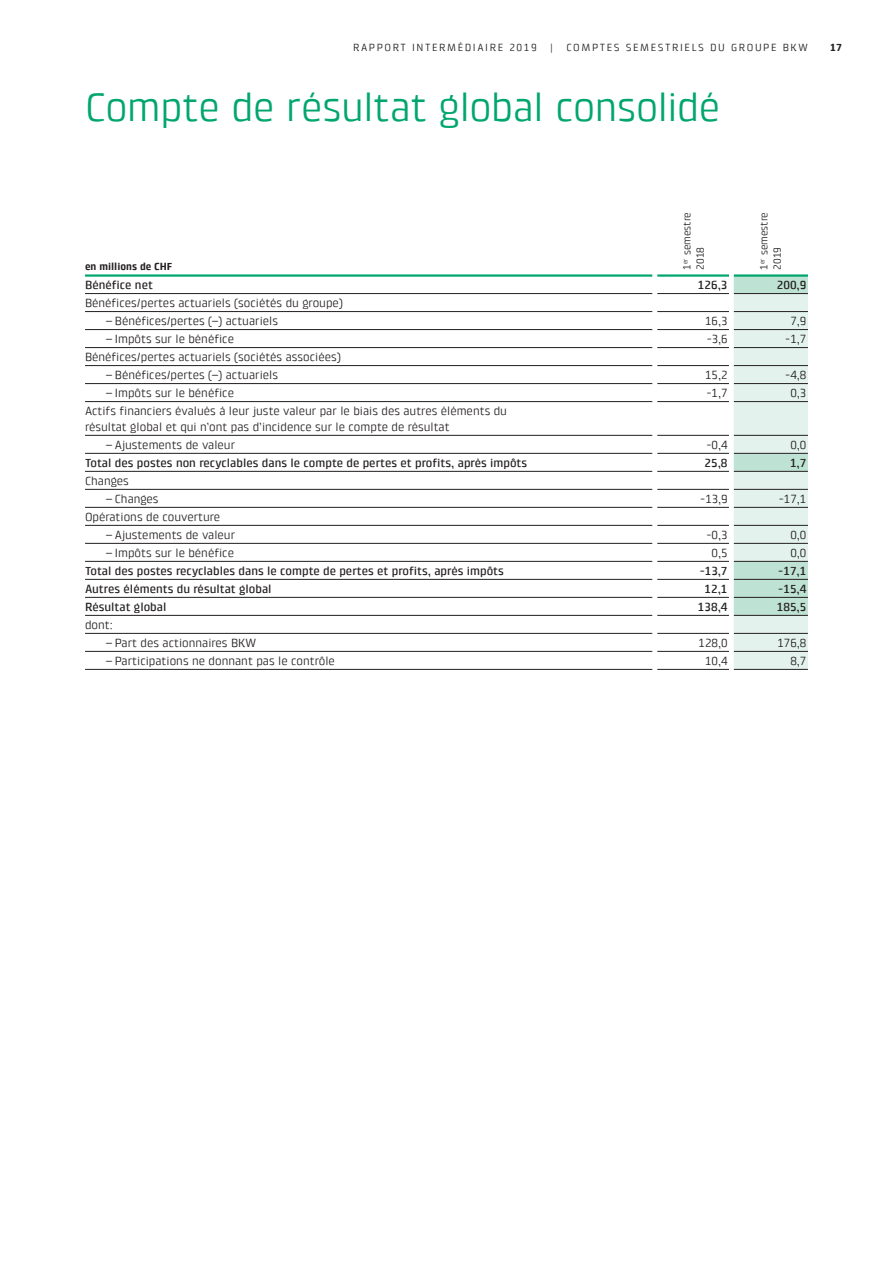
<style>
.page{position:relative;width:893px;height:1263px;background:#fff}
.page>*{position:absolute;margin:0;border:0;box-sizing:border-box;transform-origin:0 0}
.H1_Kapiteltitel{font:40.5px "Klint Pro";letter-spacing:-.01em;color:#00a66e}
.LINE{font:12px/15.8px "Klint Pro";color:#231f20}
.LINE_BOLD{font:500 12px "Klint Pro";color:#231f20}
.HEAD_270{font:10.5px "Klint Pro";letter-spacing:.15em;color:#231f20}
.HEAD_270-2{font:10.5px/13.2px "Klint Pro";color:#231f20}
.HEAD{font:700 10.5px "Klint Pro";color:#231f20}
</style>
<div class="page">
<svg style="left:734px;top:277px;width:74px;height:392px;background:#d9ede5"></svg>
<hr style="left:85px;top:293px;width:567px;height:1px;background:#231f20">
<hr style="left:657px;top:293px;width:72px;height:1px;background:#231f20">
<hr style="left:734px;top:293px;width:74px;height:1px;background:#231f20">
<hr style="left:85px;top:311px;width:567px;height:1px;background:#231f20">
<hr style="left:657px;top:311px;width:72px;height:1px;background:#231f20">
<hr style="left:734px;top:311px;width:74px;height:1px;background:#231f20">
<hr style="left:85px;top:329px;width:567px;height:1px;background:#231f20">
<hr style="left:657px;top:329px;width:72px;height:1px;background:#231f20">
<hr style="left:734px;top:329px;width:74px;height:1px;background:#231f20">
<hr style="left:85px;top:347px;width:567px;height:1px;background:#231f20">
<hr style="left:657px;top:347px;width:72px;height:1px;background:#231f20">
<hr style="left:734px;top:347px;width:74px;height:1px;background:#231f20">
<hr style="left:85px;top:365px;width:567px;height:1px;background:#231f20">
<hr style="left:657px;top:365px;width:72px;height:1px;background:#231f20">
<hr style="left:734px;top:365px;width:74px;height:1px;background:#231f20">
<hr style="left:85px;top:383px;width:567px;height:1px;background:#231f20">
<hr style="left:657px;top:383px;width:72px;height:1px;background:#231f20">
<hr style="left:734px;top:383px;width:74px;height:1px;background:#231f20">
<hr style="left:85px;top:401px;width:567px;height:1px;background:#231f20">
<hr style="left:657px;top:401px;width:72px;height:1px;background:#231f20">
<hr style="left:734px;top:401px;width:74px;height:1px;background:#231f20">
<hr style="left:85px;top:435px;width:567px;height:1px;background:#231f20">
<hr style="left:657px;top:435px;width:72px;height:1px;background:#231f20">
<hr style="left:734px;top:435px;width:74px;height:1px;background:#231f20">
<hr style="left:85px;top:453px;width:567px;height:1px;background:#231f20">
<hr style="left:657px;top:453px;width:72px;height:1px;background:#231f20">
<hr style="left:734px;top:453px;width:74px;height:1px;background:#231f20">
<hr style="left:85px;top:471px;width:567px;height:1px;background:#231f20">
<hr style="left:657px;top:471px;width:72px;height:1px;background:#231f20">
<hr style="left:734px;top:471px;width:74px;height:1px;background:#231f20">
<hr style="left:85px;top:489px;width:567px;height:1px;background:#231f20">
<hr style="left:657px;top:489px;width:72px;height:1px;background:#231f20">
<hr style="left:734px;top:489px;width:74px;height:1px;background:#231f20">
<hr style="left:85px;top:507px;width:567px;height:1px;background:#231f20">
<hr style="left:657px;top:507px;width:72px;height:1px;background:#231f20">
<hr style="left:734px;top:507px;width:74px;height:1px;background:#231f20">
<hr style="left:85px;top:525px;width:567px;height:1px;background:#231f20">
<hr style="left:657px;top:525px;width:72px;height:1px;background:#231f20">
<hr style="left:734px;top:525px;width:74px;height:1px;background:#231f20">
<hr style="left:85px;top:543px;width:567px;height:1px;background:#231f20">
<hr style="left:657px;top:543px;width:72px;height:1px;background:#231f20">
<hr style="left:734px;top:543px;width:74px;height:1px;background:#231f20">
<hr style="left:85px;top:561px;width:567px;height:1px;background:#231f20">
<hr style="left:657px;top:561px;width:72px;height:1px;background:#231f20">
<hr style="left:734px;top:561px;width:74px;height:1px;background:#231f20">
<hr style="left:85px;top:579px;width:567px;height:1px;background:#231f20">
<hr style="left:657px;top:579px;width:72px;height:1px;background:#231f20">
<hr style="left:734px;top:579px;width:74px;height:1px;background:#231f20">
<hr style="left:85px;top:597px;width:567px;height:1px;background:#231f20">
<hr style="left:657px;top:597px;width:72px;height:1px;background:#231f20">
<hr style="left:734px;top:597px;width:74px;height:1px;background:#231f20">
<hr style="left:85px;top:615px;width:567px;height:1px;background:#231f20">
<hr style="left:657px;top:615px;width:72px;height:1px;background:#231f20">
<hr style="left:734px;top:615px;width:74px;height:1px;background:#231f20">
<hr style="left:85px;top:633px;width:567px;height:1px;background:#231f20">
<hr style="left:657px;top:633px;width:72px;height:1px;background:#231f20">
<hr style="left:734px;top:633px;width:74px;height:1px;background:#231f20">
<hr style="left:85px;top:651px;width:567px;height:1px;background:#231f20">
<hr style="left:657px;top:651px;width:72px;height:1px;background:#231f20">
<hr style="left:734px;top:651px;width:74px;height:1px;background:#231f20">
<hr style="left:85px;top:669px;width:567px;height:1px;background:#231f20">
<hr style="left:657px;top:669px;width:72px;height:1px;background:#231f20">
<hr style="left:734px;top:669px;width:74px;height:1px;background:#231f20">
<hr style="left:85px;top:274px;width:567px;height:3px;background:#00a66e">
<hr style="left:657px;top:274px;width:72px;height:3px;background:#00a66e">
<hr style="left:734px;top:274px;width:74px;height:3px;background:#00a66e">
<p class="HEAD_270" style="left:353px;top:41px;width:185px">RAPPORT INTERMÉDIAIRE 2019</p>
<p class="HEAD_270" style="left:550px;top:41px;width:4px">|</p>
<p class="HEAD_270" style="left:566px;top:41px;width:16px">Compte</p>
<p class="HEAD_270" style="left:614px;top:41px;width:28px">s seme</p>
<p class="HEAD_270" style="left:658px;top:41px;width:15px">striel</p>
<p class="HEAD_270" style="left:698px;top:41px;width:20px">s du</p>
<p class="HEAD_270" style="left:731px;top:41px;width:9px">groupe</p>
<p class="HEAD_270" style="left:783px;top:41px;width:27px">BKW</p>
<p class="HEAD" style="left:830px;top:41px;width:13px">17</p>
<p class="H1_Kapiteltitel" style="left:85px;top:84px;width:637px">Compte de résultat global consolidé</p>
<p class="HEAD" style="left:85px;top:260px;width:89px">en millions de CHF</p>
<p class="HEAD_270-2" style="left:680px;top:270px;width:59px;rotate:-90deg">1<sup>er</sup> semestre<br>2018</p>
<p class="HEAD_270-2" style="left:757px;top:270px;width:59px;rotate:-90deg">1<sup>er</sup> semestre<br>2019</p>
<p class="LINE_BOLD" style="left:85px;top:278px;width:69px">Bénéfice net</p>
<p class="LINE_BOLD" style="left:698px;top:278px;width:31px">126,3</p>
<p class="LINE_BOLD" style="left:777px;top:278px;width:31px">200,9</p>
<p class="LINE" style="left:85px;top:295px;width:259px">Bénéfices/pertes actuariels (sociétés du groupe)</p>
<p class="LINE" style="left:106px;top:313px;width:173px">– Bénéfices/pertes (–) actuariels</p>
<p class="LINE" style="left:705px;top:313px;width:24px">16,3</p>
<p class="LINE" style="left:790px;top:313px;width:18px">7,9</p>
<p class="LINE" style="left:106px;top:331px;width:129px">– Impôts sur le bénéfice</p>
<p class="LINE" style="left:707px;top:331px;width:22px">-3,6</p>
<p class="LINE" style="left:785px;top:331px;width:23px">-1,7</p>
<p class="LINE" style="left:85px;top:349px;width:257px">Bénéfices/pertes actuariels (sociétés associées)</p>
<p class="LINE" style="left:106px;top:367px;width:173px">– Bénéfices/pertes (–) actuariels</p>
<p class="LINE" style="left:705px;top:367px;width:24px">15,2</p>
<p class="LINE" style="left:785px;top:367px;width:23px">-4,8</p>
<p class="LINE" style="left:106px;top:385px;width:129px">– Impôts sur le bénéfice</p>
<p class="LINE" style="left:706px;top:385px;width:23px">-1,7</p>
<p class="LINE" style="left:790px;top:385px;width:18px">0,3</p>
<p class="LINE" style="left:85px;top:403px;width:423px">Actifs financiers évalués à leur juste valeur par le biais des autres éléments du résultat global et qui n’ont pas d’incidence sur le compte de résultat</p>
<p class="LINE" style="left:106px;top:437px;width:130px">– Ajustements de valeur</p>
<p class="LINE" style="left:706px;top:437px;width:23px">-0,4</p>
<p class="LINE" style="left:790px;top:437px;width:18px">0,0</p>
<p class="LINE_BOLD" style="left:85px;top:456px;width:444px">Total des postes non recyclables dans le compte de pertes et profits, après impôts</p>
<p class="LINE_BOLD" style="left:704px;top:456px;width:25px">25,8</p>
<p class="LINE_BOLD" style="left:790px;top:456px;width:18px">1,7</p>
<p class="LINE" style="left:85px;top:473px;width:45px">Changes</p>
<p class="LINE" style="left:106px;top:491px;width:54px">– Changes</p>
<p class="LINE" style="left:700px;top:491px;width:29px">-13,9</p>
<p class="LINE" style="left:779px;top:491px;width:29px">-17,1</p>
<p class="LINE" style="left:85px;top:509px;width:137px">Opérations de couverture</p>
<p class="LINE" style="left:106px;top:527px;width:130px">– Ajustements de valeur</p>
<p class="LINE" style="left:706px;top:527px;width:23px">-0,3</p>
<p class="LINE" style="left:790px;top:527px;width:18px">0,0</p>
<p class="LINE" style="left:106px;top:545px;width:129px">– Impôts sur le bénéfice</p>
<p class="LINE" style="left:711px;top:545px;width:18px">0,5</p>
<p class="LINE" style="left:790px;top:545px;width:18px">0,0</p>
<p class="LINE_BOLD" style="left:85px;top:564px;width:420px">Total des postes recyclables dans le compte de pertes et profits, après impôts</p>
<p class="LINE_BOLD" style="left:700px;top:564px;width:29px">-13,7</p>
<p class="LINE_BOLD" style="left:778px;top:564px;width:30px">-17,1</p>
<p class="LINE_BOLD" style="left:85px;top:582px;width:188px">Autres éléments du résultat global</p>
<p class="LINE_BOLD" style="left:704px;top:582px;width:25px">12,1</p>
<p class="LINE_BOLD" style="left:778px;top:582px;width:30px">-15,4</p>
<p class="LINE_BOLD" style="left:85px;top:600px;width:83px">Résultat global</p>
<p class="LINE_BOLD" style="left:698px;top:600px;width:31px">138,4</p>
<p class="LINE_BOLD" style="left:777px;top:600px;width:31px">185,5</p>
<p class="LINE" style="left:85px;top:617px;width:29px">dont:</p>
<p class="LINE" style="left:106px;top:635px;width:152px">– Part des actionnaires BKW</p>
<p class="LINE" style="left:698px;top:635px;width:31px">128,0</p>
<p class="LINE" style="left:777px;top:635px;width:31px">176,8</p>
<p class="LINE" style="left:106px;top:653px;width:230px">– Participations ne donnant pas le contrôle</p>
<p class="LINE" style="left:705px;top:653px;width:24px">10,4</p>
<p class="LINE" style="left:790px;top:653px;width:18px">8,7</p>
</div>
